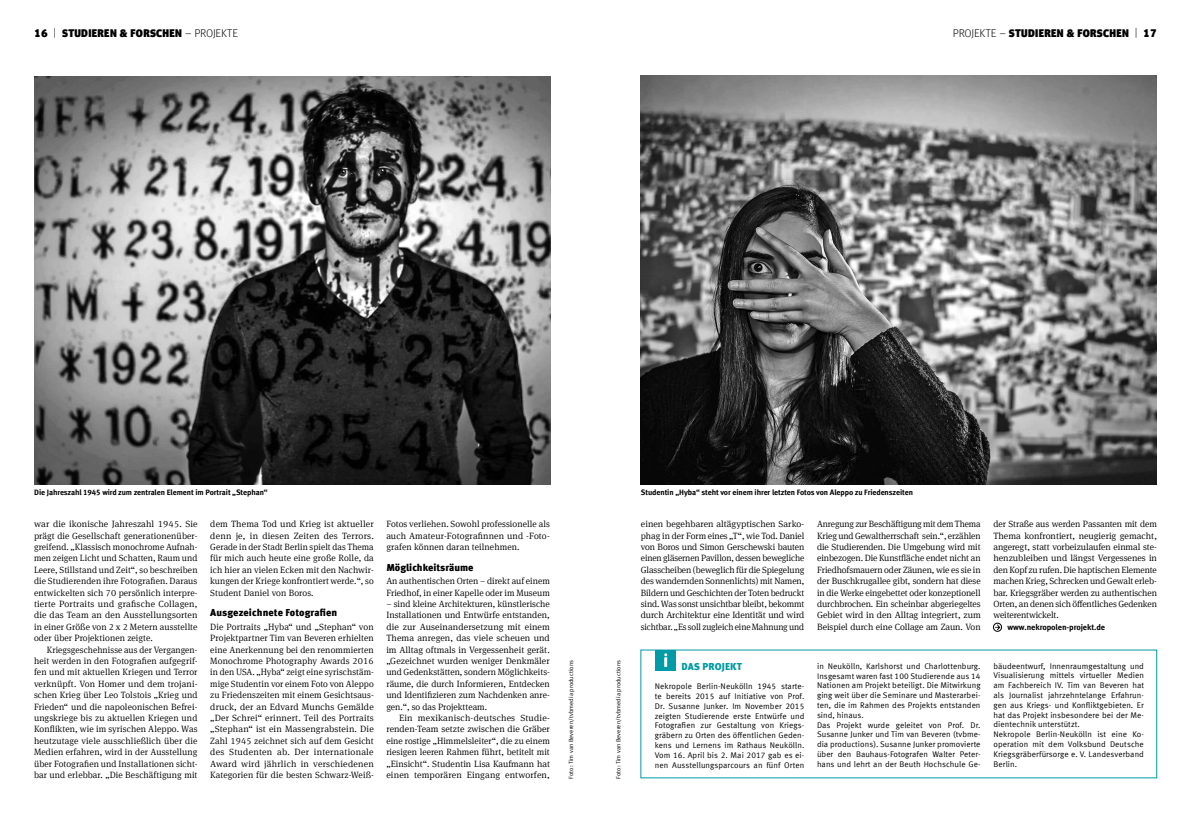
<style>
.page{position:relative;width:1191px;height:814px;background:#fff}
.page>*{position:absolute;margin:0;border:0;box-sizing:border-box;transform-origin:0 0}
.t1{font:900 11px "Meta Headline Offc";letter-spacing:.03em;color:#000}
.t2{font:900 10px "Meta Offc";letter-spacing:.005em;color:#000}
.t3{font:900 10px "Meta Offc";color:#009ba4}
.t4{font:300 9.1px/11.4px "Meta Serif Offc";color:#000;text-align:justify}
.t5{font:8.2px/9.8px "Meta Offc Norm";letter-spacing:.005em;color:#000}
.t6{font:700 8.2px "Meta Offc";letter-spacing:-.01em;color:#000}
.t7{font:700 7.8px "Meta Offc";letter-spacing:-.01em;color:#000}
.t8{font:6px "Meta Offc Norm";letter-spacing:.01em;color:#000}
.s1{font-weight:300}
</style>
<div class="page">
<img style="left:641px;top:75px;width:516px;height:409px">
<img style="left:34px;top:76px;width:516px;height:408px">
<svg style="left:995px;top:624px;width:5px;height:5px"></svg>
<div style="left:993px;top:622px;width:9px;height:9px;border:1px solid #000;border-radius:50%"></div>
<div style="left:655px;top:650px;width:21px;height:20px;background:#009ba4"></div>
<svg style="left:664px;top:653px;width:3px;height:13px"></svg>
<p class="t1" style="left:34px;top:27px;width:200px">16 <span class="s1">|</span> STUDIEREN &amp; FORSCHEN <span class="s1">– PROJEKTE</span></p>
<p class="t1" style="left:953px;top:27px;width:205px"><span class="s1">PROJEKTE –</span> STUDIEREN &amp; FORSCHEN <span class="s1">|</span> 17</p>
<p class="t7" style="left:34px;top:488px;width:235px">Die Jahreszahl 1945 wird zum zentralen Element im Portrait „Stephan“</p>
<p class="t7" style="left:641px;top:487px;width:274px">Studentin „Hyba“ steht vor einem ihrer letzten Fotos von Aleppo zu Friedenszeiten</p>
<p class="t4" style="left:386px;top:518px;width:165px">Fotos verliehen. Sowohl professionelle als auch Amateur-Fotografinnen und -Foto&shy;grafen können daran teilnehmen.</p>
<p class="t2" style="left:386px;top:561px;width:89px">Möglichkeitsräume</p>
<p class="t4" style="left:386px;top:575px;width:165px">An authentischen Orten – direkt auf einem<br>Friedhof, in einer Kapelle oder im Museum</p>
<p class="t4" style="left:386px;top:598px;width:165px">– sind kleine Architekturen, künstlerische Installationen und Entwürfe entstanden, die zur Auseinandersetzung mit einem Thema anregen, das viele scheuen und im Alltag oftmals in Vergessenheit gerät. „Gezeichnet wurden weniger Denkmäler und Gedenkstätten, sondern Möglichkeits&shy;räume, die durch Informieren, Entdecken und Identifizieren zum Nachdenken anre&shy;gen.“, so das Projektteam.</p>
<p class="t4" style="left:386px;top:712px;width:165px;text-indent:13px">Ein mexikanisch-deutsches Studie&shy;renden-Team setzte zwischen die Gräber eine rostige „Himmelsleiter“, die zu einem riesigen leeren Rahmen führt, betitelt mit „Einsicht“. Studentin Lisa Kaufmann hat einen temporären Eingang entworfen,</p>
<p class="t4" style="left:34px;top:518px;width:165px">war die ikonische Jahreszahl 1945. Sie prägt die Gesellschaft generationenüber&shy;greifend. „Klassisch monochrome Aufnah&shy;men zeigen Licht und Schatten, Raum und Leere, Stillstand und Zeit“, so beschreiben die Studierenden ihre Fotografien. Daraus entwickelten sich 70 persönlich interpre&shy;tierte Portraits und grafische Collagen, die das Team an den Ausstellungsorten in einer Größe von 2 x 2 Metern ausstellte oder über Projektionen zeigte.</p>
<p class="t4" style="left:34px;top:644px;width:165px;text-indent:13px">Kriegsgeschehnisse aus der Vergangen&shy;heit werden in den Fotografien aufgegrif&shy;fen und mit aktuellen Kriegen und Terror verknüpft. Von Homer und dem trojani&shy;schen Krieg über Leo Tolstois „Krieg und Frieden“ und die napoleonischen Befrei&shy;ungskriege bis zu aktuellen Kriegen und Konflikten, wie im syrischen Aleppo. Was heutzutage viele ausschließlich über die Medien erfahren, wird in der Ausstellung über Fotografien und Installationen sicht&shy;bar und erlebbar. „Die Beschäftigung mit</p>
<p class="t4" style="left:641px;top:518px;width:165px">einen begehbaren altägyptischen Sarko&shy;phag in der Form eines „T“, wie Tod. Daniel von Boros und Simon Gerschewski bauten einen gläsernen Pavillon, dessen bewegliche Glasscheiben (beweglich für die Spiegelung des wandernden Sonnenlichts) mit Namen, Bildern und Geschichten der Toten bedruckt sind. Was sonst unsichtbar bleibt, bekommt durch Architektur eine Identität und wird sichtbar. „Es soll zugleich eine Mahnung und</p>
<p class="t4" style="left:817px;top:518px;width:165px">Anregung zur Beschäftigung mit dem Thema Krieg und Gewaltherrschaft sein.“, erzählen die Studierenden. Die Umgebung wird mit einbezogen. Die Kunstfläche endet nicht an Friedhofsmauern oder Zäunen, wie es sie in der Buschkrugallee gibt, sondern hat diese in die Werke eingebettet oder konzeptionell durchbrochen. Ein scheinbar abgeriegeltes Gebiet wird in den Alltag integriert, zum Beispiel durch eine Collage am Zaun. Von</p>
<p class="t4" style="left:993px;top:518px;width:165px">der Straße aus werden Passanten mit dem Thema konfrontiert, neugierig gemacht, angeregt, statt vorbeizulaufen einmal ste&shy;henzubleiben und längst Vergessenes in den Kopf zu rufen. Die haptischen Elemente machen Krieg, Schrecken und Gewalt erleb&shy;bar. Kriegsgräber werden zu authentischen Orten, an denen sich öffentliches Gedenken weiterentwickelt.</p>
<p class="t6" style="left:1007px;top:622px;width:99px">www.nekropolen-projekt.de</p>
<p class="t4" style="left:210px;top:518px;width:165px">dem Thema Tod und Krieg ist aktueller denn je, in diesen Zeiten des Terrors.<br>Gerade in der Stadt Berlin spielt das Thema für mich auch heute eine große Rolle, da ich hier an vielen Ecken mit den Nachwir&shy;kungen der Kriege konfrontiert werde.“, so Student Daniel von Boros.</p>
<p class="t2" style="left:210px;top:607px;width:129px">Ausgezeichnete Fotografien</p>
<p class="t4" style="left:210px;top:621px;width:165px">Die Portraits „Hyba“ und „Stephan“ von Projektpartner Tim van Beveren erhielten eine Anerkennung bei den renommierten Monochrome Photography Awards 2016 in den USA. „Hyba“ zeigt eine syrischstäm&shy;mige Studentin vor einem Foto von Aleppo zu Friedenszeiten mit einem Gesichtsaus&shy;druck, der an Edvard Munchs Gemälde „Der Schrei“ erinnert. Teil des Portraits „Stephan“ ist ein Massengrabstein. Die Zahl 1945 zeichnet sich auf dem Gesicht des Studenten ab. Der internationale Award wird jährlich in verschiedenen Kategorien für die besten Schwarz-Weiß-</p>
<p class="t8" style="left:567px;top:778px;width:120px;rotate:-90deg">Foto: Tim van Beveren/tvbmedia productions</p>
<p class="t8" style="left:615px;top:778px;width:120px;rotate:-90deg">Foto: Tim van Beveren/tvbmedia productions</p>
<p class="t3" style="left:681px;top:661px;width:7px">DAS</p>
<p class="t3" style="left:702px;top:661px;width:8px">PRO</p>
<p class="t3" style="left:722px;top:661px;width:22px">JEKT</p>
<p class="t5" style="left:817px;top:661px;width:165px">in N eukölln, Karlshorst und Charlottenburg.<br>Insgesamt waren fast 100 Studierende aus 14<br>N ationen am Projekt beteiligt. Die Mitwirkung ging weit über die Seminare und Masterarbei&shy;ten, die im Rahmen des Projekts entstanden sind, hinaus.<br>Das Projekt wurde geleitet von Prof. Dr.<br>Susanne Junker und Tim van Beveren (tvbme&shy;dia productions). Susanne Junker promovierte über den Bauhaus-Fotografen Walter Peter&shy;hans und lehrt an der Beuth Hochschule Ge-</p>
<p class="t5" style="left:993px;top:661px;width:152px">bäudeentwurf, Innenraumgestaltung und Visualisierung mittels virtueller Medien am Fachbereich IV. Tim van Beveren hat als Journalist jahrzehntelange Erfahrun&shy;gen aus Kriegs- und Konfliktgebieten. Er hat das Projekt insbesondere bei der Me&shy;dientechnik unterstützt.<br>Nekropole Berlin-Neukölln ist eine Ko&shy;operation mit dem Volksbund Deutsche Kriegsgräberfürsorge e. V. Landesverband Berlin.</p>
<p class="t5" style="left:655px;top:681px;width:151px;text-align:justify">N ekropole Berlin-N eukölln 1945 starte&shy;te bereits 2015 auf Initiative von Prof.<br>Dr. Susanne Junker. Im November 2015 zeigten Studierende erste Entwürfe und Fotografien zur Gestaltung von Kriegs&shy;gräbern zu Orten des öffentlichen Geden&shy;kens und Lernens im Rathaus Neukölln.<br>Vom 16. April bis 2. Mai 2017 gab es ei&shy;nen Ausstellungsparcours an fünf Orten</p>
</div>
